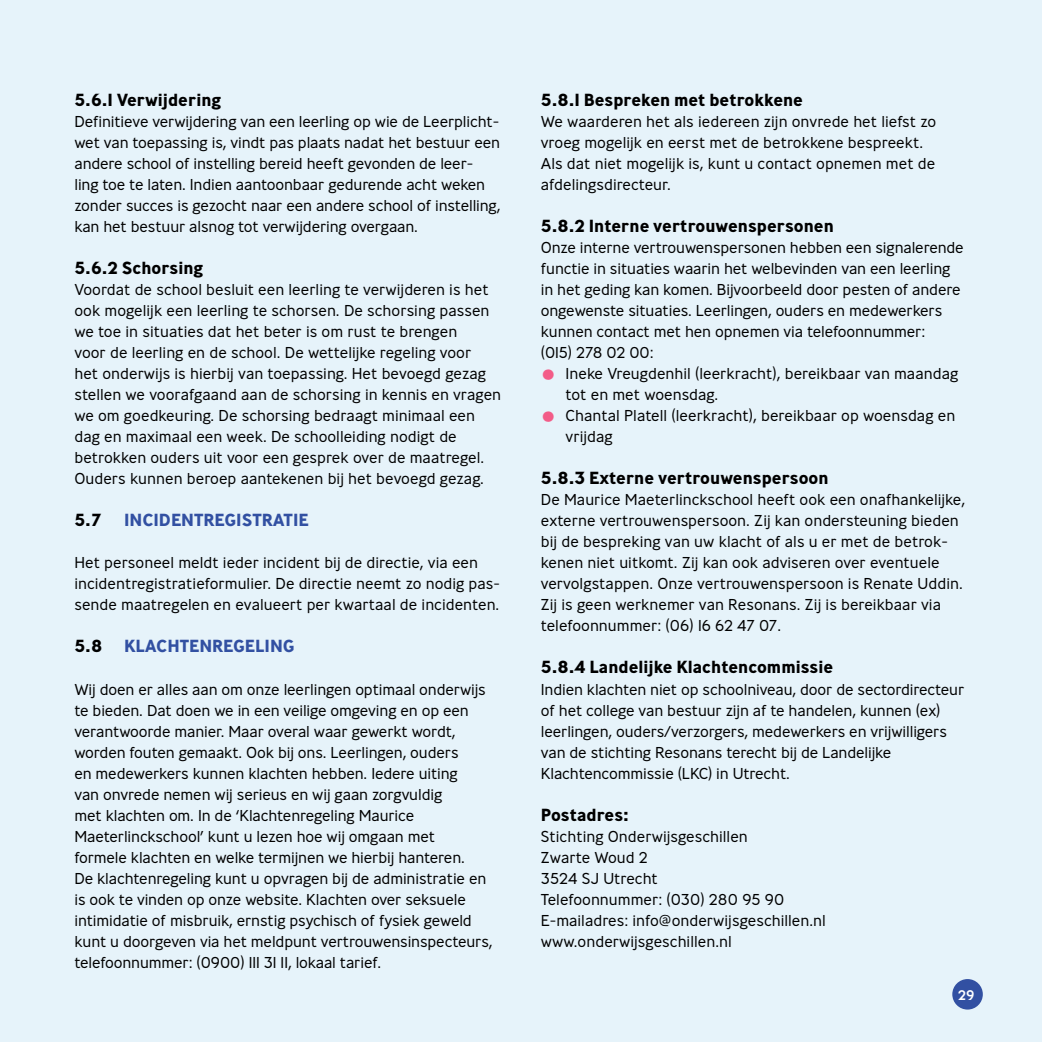
<style>
.page{position:relative;width:1042px;height:1042px;background:#e6f3fa}
.page>*{position:absolute;margin:0;border:0;box-sizing:border-box;transform-origin:0 0}
.tussenkop{font:700 17.5px "Ministry";color:#000}
.t1{font:700 17.5px "Ministry";color:#3250a2}
.plat{font:300 15.75px/21px "Ministry";letter-spacing:-.01em;color:#000}
.t2{font:500 14px "Ministry";color:#fff}
.s1{color:#000}
.s2{font-weight:700;font-size:28px;color:#f35c88}
</style>
<div class="page">
<div style="left:952px;top:979px;width:31px;height:30px;background:#3250a2;border-radius:50%"></div>
<p class="tussenkop" style="left:74px;top:89px;width:148px">5.6.1 Verwijdering</p>
<p class="plat" style="left:74px;top:111px;width:428px">Definitieve verwijdering van een leerling op wie de Leerplicht&shy;wet van toepassing is, vindt pas plaats nadat het bestuur een andere school of instelling bereid heeft gevonden de leer&shy;ling toe te laten. Indien aantoonbaar gedurende acht weken zonder succes is gezocht naar een andere school of instelling, kan het bestuur alsnog tot verwijdering overgaan.</p>
<p class="tussenkop" style="left:74px;top:257px;width:130px">5.6.2 Schorsing</p>
<p class="plat" style="left:74px;top:279px;width:428px">Voordat de school besluit een leerling te verwijderen is het ook mogelijk een leerling te schorsen. De schorsing passen we toe in situaties dat het beter is om rust te brengen<br>voor de leerling en de school. De wettelijke regeling voor<br>het onderwijs is hierbij van toepassing. Het bevoegd gezag stellen we voorafgaand aan de schorsing in kennis en vragen we om goedkeuring. De schorsing bedraagt minimaal een dag en maximaal een week. De schoolleiding nodigt de betrokken ouders uit voor een gesprek over de maatregel.<br>Ouders kunnen beroep aantekenen bij het bevoegd gezag.</p>
<p class="tussenkop" style="left:74px;top:509px;width:28px">5.7</p>
<p class="t1" style="left:124px;top:509px;width:186px">INCIDENTREGISTRATIE</p>
<p class="plat" style="left:74px;top:552px;width:427px">Het personeel meldt ieder incident bij de directie, via een incidentregistratieformulier. De directie neemt zo nodig pas&shy;sende maatregelen en evalueert per kwartaal de incidenten.</p>
<p class="t1" style="left:74px;top:635px;width:222px"><span class="s1">5.8</span> KLACHTENREGELING</p>
<p class="plat" style="left:74px;top:678px;width:420px">Wij doen er alles aan om onze leerlingen optimaal onderwijs te bieden. Dat doen we in een veilige omgeving en op een verantwoorde manier. Maar overal waar gewerkt wordt, worden fouten gemaakt. Ook bij ons. Leerlingen, ouders<br>en medewerkers kunnen klachten hebben. Iedere uiting<br>van onvrede nemen wij serieus en wij gaan zorgvuldig<br>met klachten om. In de ‘Klachtenregeling Maurice Maeterlinckschool’ kunt u lezen hoe wij omgaan met<br>formele klachten en welke termijnen we hierbij hanteren.<br>De klachtenregeling kunt u opvragen bij de administratie en is ook te vinden op onze website. Klachten over seksuele intimidatie of misbruik, ernstig psychisch of fysiek geweld kunt u doorgeven via het meldpunt vertrouwensinspecteurs, telefoonnummer: (0900) 111 31 11, lokaal tarief.</p>
<p class="tussenkop" style="left:541px;top:89px;width:264px">5.8.1 Bespreken met betrokkene</p>
<p class="plat" style="left:541px;top:111px;width:397px">We waarderen het als iedereen zijn onvrede het liefst zo vroeg mogelijk en eerst met de betrokkene bespreekt.<br>Als dat niet mogelijk is, kunt u contact opnemen met de afdelingsdirecteur.</p>
<p class="tussenkop" style="left:541px;top:215px;width:295px">5.8.2 Interne vertrouwenspersonen</p>
<p class="plat" style="left:541px;top:237px;width:424px">Onze interne vertrouwenspersonen hebben een signalerende functie in situaties waarin het welbevinden van een leerling in het geding kan komen. Bijvoorbeeld door pesten of andere ongewenste situaties. Leerlingen, ouders en medewerkers kunnen contact met hen opnemen via telefoonnummer:<br>(015) 278 02 00:</p>
<p class="plat" style="left:566px;top:363px;width:394px;text-indent:-25px"><span class="s2">•</span> Ineke Vreugdenhil (leerkracht), bereikbaar van maandag tot en met woensdag.</p>
<p class="plat" style="left:566px;top:405px;width:391px;text-indent:-25px"><span class="s2">•</span> Chantal Platell (leerkracht), bereikbaar op woensdag en vrijdag</p>
<p class="tussenkop" style="left:541px;top:467px;width:289px">5.8.3 Externe vertrouwenspersoon</p>
<p class="plat" style="left:541px;top:489px;width:426px">De Maurice Maeterlinckschool heeft ook een onafhankelijke, externe vertrouwenspersoon. Zij kan ondersteuning bieden bij de bespreking van uw klacht of als u er met de betrok&shy;kenen niet uitkomt. Zij kan ook adviseren over eventuele vervolgstappen. Onze vertrouwenspersoon is Renate Uddin.<br>Zij is geen werknemer van Resonans. Zij is bereikbaar via telefoonnummer: (06) 16 62 47 07.</p>
<p class="tussenkop" style="left:541px;top:656px;width:294px">5.8.4 Landelijke Klachtencommissie</p>
<p class="plat" style="left:541px;top:678px;width:425px">Indien klachten niet op schoolniveau, door de sectordirecteur of het college van bestuur zijn af te handelen, kunnen (ex) leerlingen, ouders/verzorgers, medewerkers en vrijwilligers van de stichting Resonans terecht bij de Landelijke Klachtencommissie (LKC) in Utrecht.</p>
<p class="tussenkop" style="left:541px;top:803px;width:89px">Postadres:</p>
<p class="plat" style="left:541px;top:825px;width:208px">Stichting Onderwijsgeschillen</p>
<p class="plat" style="left:541px;top:846px;width:109px">Zwarte Woud 2</p>
<p class="plat" style="left:541px;top:867px;width:119px">3524 SJ Utrecht</p>
<p class="plat" style="left:541px;top:888px;width:245px">Telefoonnummer: (030) 280 95 90</p>
<p class="plat" style="left:541px;top:909px;width:287px">E-mailadres: info@onderwijsgeschillen.nl</p>
<p class="plat" style="left:541px;top:930px;width:193px">www.onderwijsgeschillen.nl</p>
<p class="t2" style="left:958px;top:985px;width:18px">29</p>
</div>
